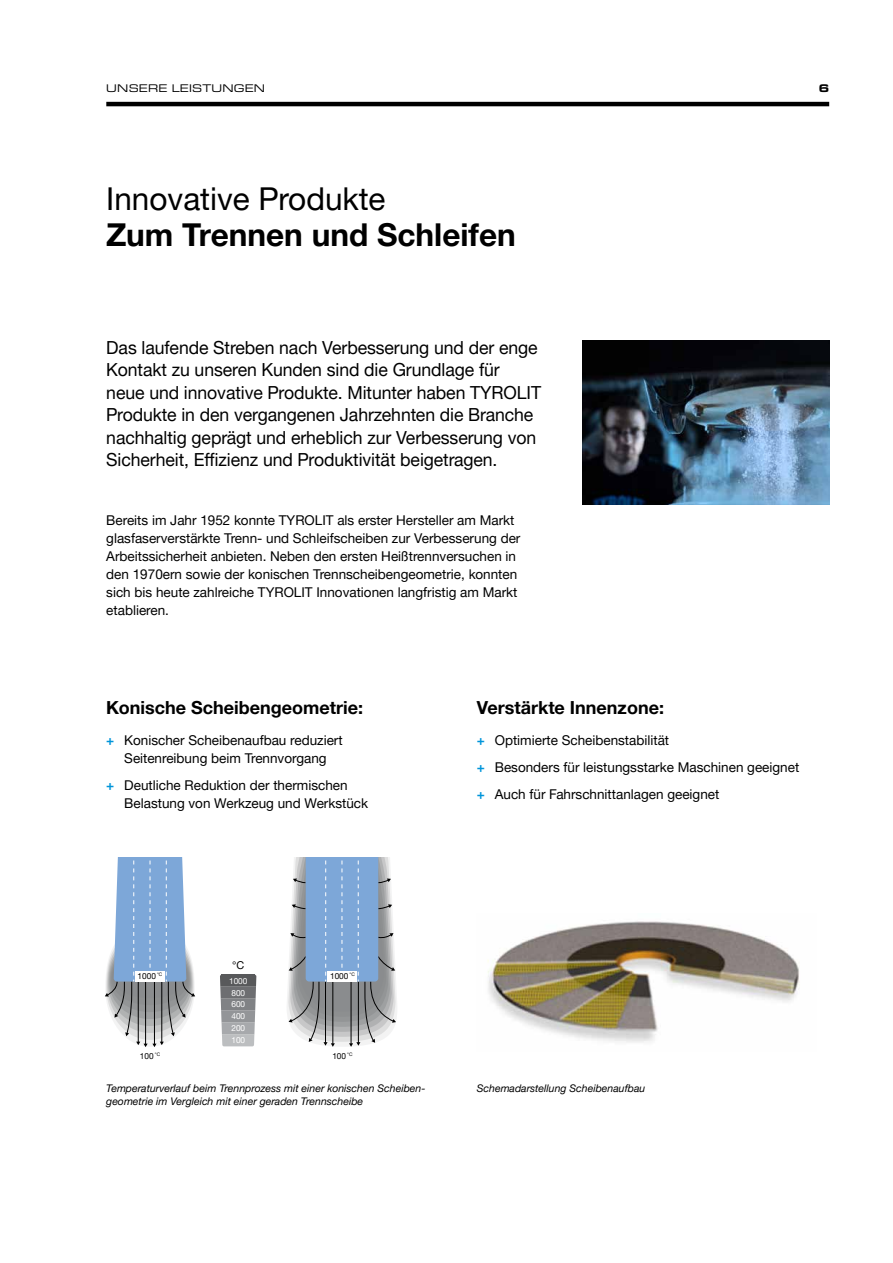
<style>
.page{position:relative;width:893px;height:1263px;background:#fff}
.page>*{position:absolute;margin:0;border:0;box-sizing:border-box;transform-origin:0 0}
.t1{font:700 31.5px "Helvetica Neue LTW1 G";color:#000}
.t2{font:31.5px "Helvetica Neue LTW1 G";color:#000}
.t3{font:18px/22.5px "Helvetica Neue LTW1 G";letter-spacing:-.005em;color:#000}
.t4{font:700 18px "Helvetica Neue LTW1 G";color:#000}
.t5{font:13.5px/18px "Helvetica Neue LTW1 G";color:#000}
.t6{font:expanded 11.25px "Eurostile Next W1 G";letter-spacing:.02em;color:#000}
.t7{font:700 expanded 11.25px "Eurostile Next W1 G";color:#000}
.t8{font:10.8px "Helvetica Neue LTW1 G";color:#000}
.t9{font:italic 10.5px "Helvetica Neue LTW1 G";color:#000}
.t10{font:8.25px "Helvetica Neue LTW1 G";color:#000}
.t11{font:8.25px/11.9px "Helvetica Neue LTW1 G";color:#fff;text-align:justify}
.s1{font-weight:700;color:#0095da}
</style>
<div class="page">
<hr style="left:106px;top:102px;width:723px;height:4px;background:#000">
<img style="left:487px;top:921px;width:313px;height:122px">
<img style="left:582px;top:340px;width:247px;height:165px">
<svg style="left:222px;top:1034px;width:32px;height:12px"></svg>
<div style="left:222px;top:1022px;width:33px;height:12px;background:#a7a9ac"></div>
<div style="left:221px;top:1010px;width:34px;height:12px;background:#939598"></div>
<div style="left:221px;top:998px;width:35px;height:12px;background:#808285"></div>
<div style="left:220px;top:987px;width:36px;height:11px;background:#6d6e71"></div>
<svg style="left:220px;top:975px;width:36px;height:12px"></svg>
<hr style="left:154px;top:981px;width:1px;height:63px;background:#000">
<hr style="left:161px;top:981px;width:1px;height:61px;background:#000">
<hr style="left:145px;top:981px;width:1px;height:63px;background:#000">
<hr style="left:138px;top:981px;width:1px;height:61px;background:#000">
<svg style="left:136px;top:1042px;width:28px;height:5px"></svg>
<svg style="left:287px;top:857px;width:110px;height:190px;background:#9cafc4"></svg>
<svg style="left:105px;top:857px;width:90px;height:179px"></svg>
<div style="left:135px;top:970px;width:30px;height:11px;background:#fff"></div>
<div style="left:328px;top:970px;width:29px;height:11px;background:#fff"></div>
<p class="t6" style="left:106px;top:81px;width:160px">UNSERE LEISTUNGEN</p>
<p class="t7" style="left:819px;top:81px;width:12px">6</p>
<h1 class="t2" style="left:106px;top:179px;width:281px">Innovative Produkte</h1>
<h1 class="t1" style="left:106px;top:215px;width:411px">Zum Trennen und Schleifen</h1>
<p class="t3" style="left:106px;top:336px;width:436px">Das laufende Streben nach Verbesserung und der enge Kontakt zu unseren Kunden sind die Grundlage für neue und innovative Produkte. Mitunter haben TYROLIT Produkte in den vergangenen Jahrzehnten die Branche nachhaltig geprägt und erheblich zur Verbesserung von Sicherheit, Effizienz und Produktivität beigetragen.</p>
<p class="t5" style="left:106px;top:511px;width:416px">Bereits im Jahr 1952 konnte TYROLIT als erster Hersteller am Markt glasfaserverstärkte Trenn- und Schleifscheiben zur Verbesserung der Arbeitssicherheit anbieten. Neben den ersten Heißtrennversuchen in den 1970ern sowie der konischen Trennscheibengeometrie, konnten sich bis heute zahlreiche TYROLIT Innovationen langfristig am Markt etablieren.</p>
<h2 class="t4" style="left:106px;top:696px;width:258px">Konische Scheibengeometrie:</h2>
<p class="t5" style="left:106px;top:731px;width:238px;text-align:center"><span class="s1">+</span> Konischer Scheibenaufbau reduziert<br>Seitenreibung beim Trennvorgang</p>
<p class="t5" style="left:124px;top:776px;width:245px;text-indent:-18px"><span class="s1">+</span> Deutliche Reduktion der thermischen<br>Belastung von Werkzeug und Werkstück</p>
<p class="t10" style="left:138px;top:971px;width:26px">1000 <sup>°C</sup></p>
<p class="t10" style="left:140px;top:1051px;width:22px">100 <sup>°C</sup></p>
<p class="t8" style="left:232px;top:959px;width:14px">°C</p>
<p class="t11" style="left:231px;top:987px;width:15px">800<br>600<br>400<br>200<br>100</p>
<p class="t11" style="left:229px;top:975px;width:20px">1000</p>
<p class="t10" style="left:330px;top:971px;width:26px">1000 <sup>°C</sup></p>
<p class="t10" style="left:332px;top:1051px;width:22px">100 <sup>°C</sup></p>
<h2 class="t4" style="left:477px;top:696px;width:189px">Verstärkte Innenzone:</h2>
<p class="t5" style="left:477px;top:727px;width:324px;line-height:27px"><span class="s1">+</span> Optimierte Scheibenstabilität<br><span class="s1">+</span> Besonders für leistungsstarke Maschinen geeignet <span class="s1">+</span> Auch für Fahrschnittanlagen geeignet</p>
<p class="t9" style="left:106px;top:1082px;width:321px">Temperaturverlauf beim Trennprozess mit einer konischen Scheiben-</p>
<p class="t9" style="left:477px;top:1082px;width:170px">Schemadarstellung Scheibenaufbau</p>
<p class="t9" style="left:106px;top:1095px;width:258px">geometrie im Vergleich mit einer geraden Trennscheibe</p>
</div>
